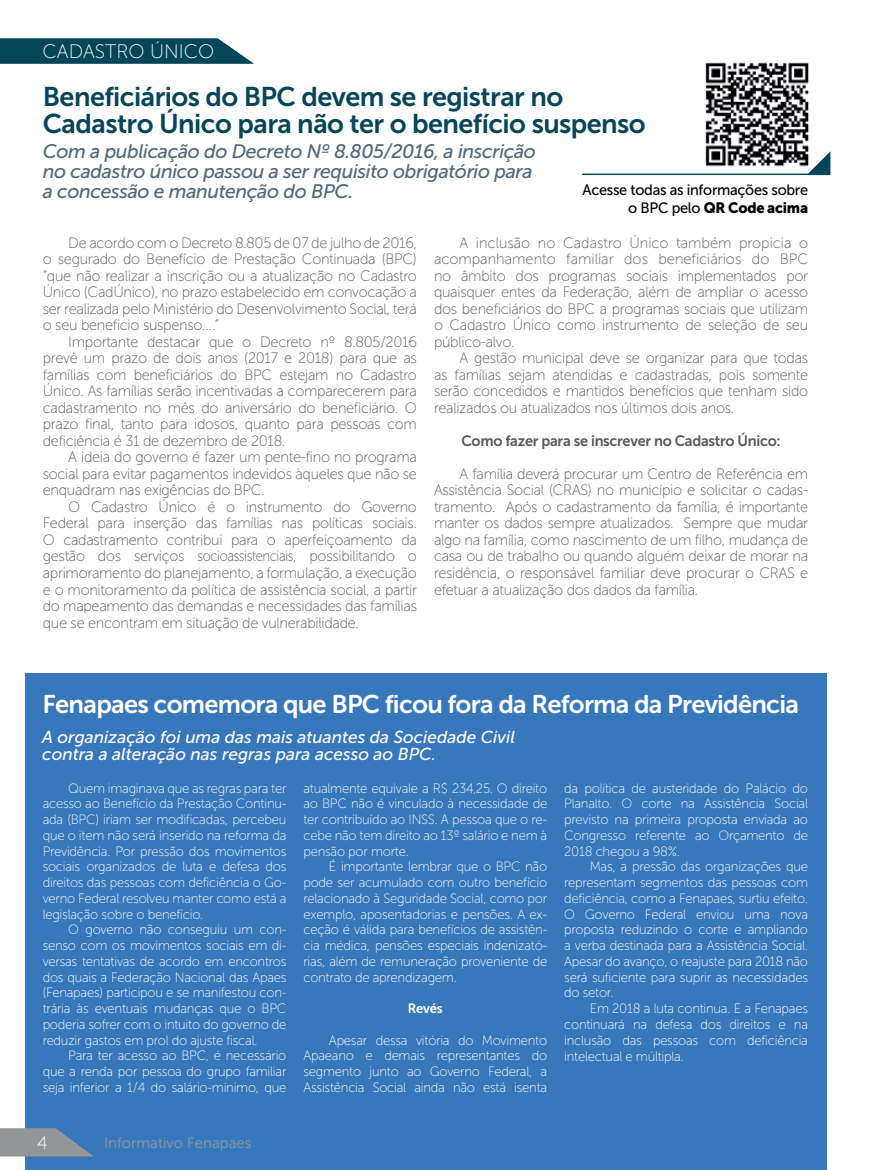
<style>
.page{position:relative;width:872px;height:1170px;background:#fff}
.page>*{position:absolute;margin:0;border:0;box-sizing:border-box;transform-origin:0 0}
.t1{font:27px/27px "Museo Sans 700";letter-spacing:-.02em;color:#044559}
.t2{font:25.5px "Museo Sans 700";letter-spacing:-.03em;color:#fff}
.t3{font:italic 19.5px/20.2px "Museo Sans 500";letter-spacing:-.02em;color:#52687a}
.t4{font:19.5px "Museo Sans 100";color:#fff}
.t5{font:18px "Museo Sans 100";color:#fff}
.t6{font:italic 17.25px/17.2px "Museo Sans 500";color:#fff}
.t7{font:15px/16.5px "Museo Sans 100";letter-spacing:-.02em;color:#58595b;text-align:justify}
.t8{font:15px "Museo Sans 700";letter-spacing:-.02em;color:#58595b}
.t9{font:15px "Museo Sans 500";letter-spacing:-.02em;color:#000}
.t10{font:15px "Museo Sans 900";letter-spacing:-.02em;color:#000}
.t11{font:15px "Museo Sans 300";color:#939598}
.t12{font:13.5px/15.8px "Museo Sans 100";letter-spacing:-.02em;color:#fff;text-align:justify}
.t13{font:13.5px "Museo Sans 700";letter-spacing:-.02em;color:#fff}
.s1{font-family:"Museo Sans 500"}
</style>
<div class="page">
<div style="left:26px;top:673px;width:801px;height:496px;background:#3777bc"></div>
<svg style="left:0;top:38px;width:254px;height:26px;background:#1a5567"></svg>
<img style="left:705px;top:62px;width:104px;height:105px">
<svg style="left:806px;top:151px;width:24px;height:24px"></svg>
<hr style="left:582px;top:173px;width:246px;height:2px;background:#044559">
<svg style="left:0;top:1128px;width:93px;height:28px"></svg>
<h3 class="t4" style="left:43px;top:41px;width:173px">CADASTRO ÚNICO</h3>
<h1 class="t1" style="left:43px;top:83px;width:604px">Beneficiários do BPC devem se registrar no<br>Cadastro Único para não ter o benefício suspenso</h1>
<h3 class="t3" style="left:43px;top:141px;width:495px">Com a publicação do Decreto Nº 8.805/2016, a inscrição no cadastro único passou a ser requisito obrigatório para a concessão e manutenção do BPC.</h3>
<p class="t9" style="left:582px;top:181px;width:227px">Acesse todas as informações sobre</p>
<p class="t10" style="left:628px;top:199px;width:181px"><span class="s1">o BPC pelo</span> QR Code acima</p>
<p class="t7" style="left:43px;top:234px;width:376px;text-indent:26px">De acordo com o Decreto 8.805 de 07 de julho de 2016, o segurado do Benefício de Prestação Continuada (BPC) “que não realizar a inscrição ou a atualização no Cadastro Único (CadÚnico), no prazo estabelecido em convocação a ser realizada pelo Ministério do Desenvolvimento Social, terá o seu beneficio suspenso....”</p>
<p class="t7" style="left:43px;top:333px;width:376px;text-indent:26px">Importante destacar que o Decreto nº 8.805/2016 prevê um prazo de dois anos (2017 e 2018) para que as famílias com beneficiários do BPC estejam no Cadastro Único. As famílias serão incentivadas a comparecerem para cadastramento no mês do aniversário do beneficiário. O prazo final, tanto para idosos, quanto para pessoas com deficiência é 31 de dezembro de 2018.</p>
<p class="t7" style="left:43px;top:449px;width:376px;text-indent:26px">A ideia do governo é fazer um pente-fino no programa social para evitar pagamentos indevidos àqueles que não se enquadram nas exigências do BPC.</p>
<p class="t7" style="left:43px;top:498px;width:376px;text-indent:26px">O Cadastro Único é o instrumento do Governo Federal para inserção das famílias nas políticas sociais.<br>O cadastramento contribui para o aperfeiçoamento da gestão dos serviços socioassistenciais, possibilitando o aprimoramento do planejamento, a formulação, a execução e o monitoramento da política de assistência social, a partir do mapeamento das demandas e necessidades das famílias que se encontram em situação de vulnerabilidade.</p>
<p class="t7" style="left:434px;top:234px;width:376px;text-indent:26px">A inclusão no Cadastro Único também propicia o acompanhamento familiar dos beneficiários do BPC no âmbito dos programas sociais implementados por quaisquer entes da Federação, além de ampliar o acesso dos beneficiários do BPC a programas sociais que utilizam o Cadastro Único como instrumento de seleção de seu público-alvo.</p>
<p class="t7" style="left:434px;top:350px;width:376px;text-indent:26px">A gestão municipal deve se organizar para que todas as famílias sejam atendidas e cadastradas, pois somente serão concedidos e mantidos benefícios que tenham sido realizados ou atualizados nos últimos dois anos.</p>
<p class="t8" style="left:461px;top:432px;width:321px">Como fazer para se inscrever no Cadastro Único:</p>
<p class="t7" style="left:434px;top:465px;width:376px;text-indent:26px">A família deverá procurar um Centro de Referência em Assistência Social (CRAS) no município e solicitar o cadas&shy;tramento. Após o cadastramento da família, é importante manter os dados sempre atualizados. Sempre que mudar algo na família, como nascimento de um filho, mudança de casa ou de trabalho ou quando alguém deixar de morar na residência, o responsável familiar deve procurar o CRAS e efetuar a atualização dos dados da família.</p>
<h2 class="t2" style="left:43px;top:690px;width:758px">Fenapaes comemora que BPC ficou fora da Reforma da Previdência</h2>
<p class="t6" style="left:42px;top:728px;width:474px">A organização foi uma das mais atuantes da Sociedade Civil contra a alteração nas regras para acesso ao BPC.</p>
<p class="t12" style="left:43px;top:780px;width:245px;text-indent:26px">Quem imaginava que as regras para ter acesso ao Benefício da Prestação Continu&shy;ada (BPC) iriam ser modificadas, percebeu que o item não será inserido na reforma da Previdência. Por pressão dos movimentos sociais organizados de luta e defesa dos direitos das pessoas com deficiência o Go&shy;verno Federal resolveu manter como está a legislação sobre o benefício.</p>
<p class="t12" style="left:43px;top:921px;width:245px;text-indent:26px">O governo não conseguiu um con&shy;senso com os movimentos sociais em di&shy;versas tentativas de acordo em encontros dos quais a Federação Nacional das Apaes (Fenapaes) participou e se manifestou con&shy;trária às eventuais mudanças que o BPC poderia sofrer com o intuito do governo de reduzir gastos em prol do ajuste fiscal.</p>
<p class="t12" style="left:43px;top:1047px;width:245px;text-indent:26px">Para ter acesso ao BPC, é necessário que a renda por pessoa do grupo familiar seja inferior a 1/4 do salário-mínimo, que</p>
<p class="t5" style="left:37px;top:1133px;width:12px">4</p>
<p class="t11" style="left:104px;top:1134px;width:149px">Informativo Fenapaes</p>
<p class="t12" style="left:303px;top:780px;width:245px">atualmente equivale a R$ 234,25. O direito ao BPC não é vinculado à necessidade de ter contribuído ao INSS. A pessoa que o re&shy;cebe não tem direito ao 13º salário e nem à pensão por morte.</p>
<p class="t12" style="left:303px;top:858px;width:245px;text-indent:26px">É importante lembrar que o BPC não pode ser acumulado com outro benefício relacionado à Seguridade Social, como por exemplo, aposentadorias e pensões. A ex&shy;ceção é válida para benefícios de assistên&shy;cia médica, pensões especiais indenizató&shy;rias, além de remuneração proveniente de contrato de aprendizagem.</p>
<p class="t13" style="left:408px;top:1000px;width:36px">Revés</p>
<p class="t12" style="left:303px;top:1032px;width:245px;text-indent:26px">Apesar dessa vitória do Movimento Apaeano e demais representantes do segmento junto ao Governo Federal, a Assistência Social ainda não está isenta</p>
<p class="t12" style="left:564px;top:780px;width:245px">da política de austeridade do Palácio do Planalto. O corte na Assistência Social previsto na primeira proposta enviada ao Congresso referente ao Orçamento de 2018 chegou a 98%.</p>
<p class="t12" style="left:564px;top:858px;width:245px;text-indent:26px">Mas, a pressão das organizações que representam segmentos das pessoas com deficiência, como a Fenapaes, surtiu efeito.<br>O Governo Federal enviou uma nova proposta reduzindo o corte e ampliando a verba destinada para a Assistência Social.<br>Apesar do avanço, o reajuste para 2018 não será suficiente para suprir as necessidades do setor.</p>
<p class="t12" style="left:564px;top:1000px;width:245px;text-indent:26px">Em 2018 a luta continua. E a Fenapaes continuará na defesa dos direitos e na inclusão das pessoas com deficiência intelectual e múltipla.</p>
</div>
